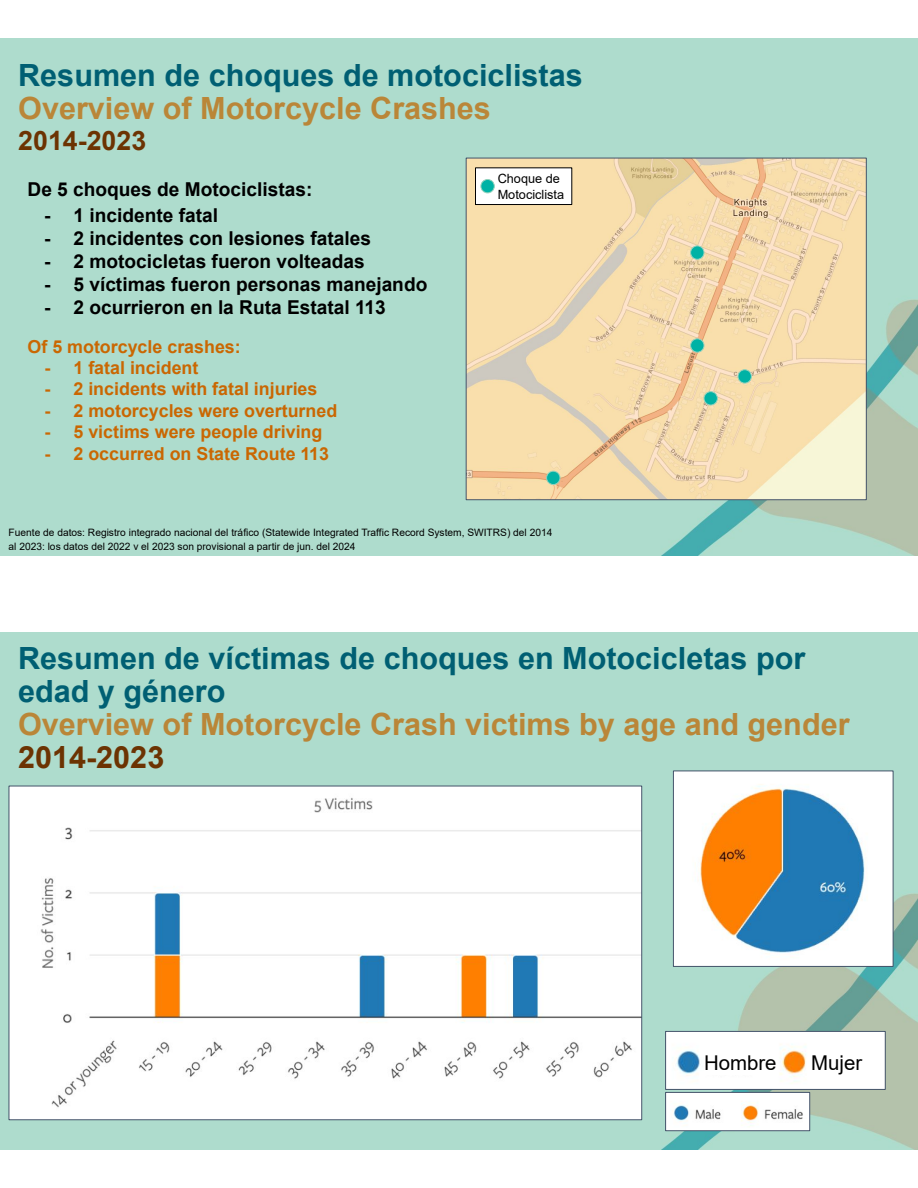
<style>
.page{position:relative;width:918px;height:1188px;background:#fff}
.page>*{position:absolute;margin:0;border:0;box-sizing:border-box;transform-origin:0 0}
.t1{font:700 30.6px/33px "Mbfghd Arial";color:#005f73}
.t2{font:700 30.6px "Mbfghd Arial";color:#ba8638}
.t3{font:700 30.6px "Mbfghd Arial";color:#6c3302}
.t4{font:700 26.7px "Mbfghd Arial";color:#6c3302}
.t5{font:20.4px "Pngtfn Arial";color:#000}
.t6{font:700 19.05px "Mbfghd Arial";color:#000}
.t7{font:700 17.85px "Mbfghd Arial";color:#ca6702}
.t8{font:12.75px "Pngtfn Arial";color:#000}
.t9{font:10.2px/14.1px "Pngtfn Arial";color:#000}
</style>
<div class="page">
<div style="left:0;top:39px;width:918px;height:516px;background:#aedccd"></div>
<img style="left:468px;top:160px;width:397px;height:338px">
<div style="left:466px;top:158px;width:401px;height:342px;border:1px solid #44546a"></div>
<svg style="left:546px;top:470px;width:15px;height:15px"></svg>
<svg style="left:690px;top:245px;width:15px;height:14px"></svg>
<svg style="left:690px;top:338px;width:15px;height:14px"></svg>
<svg style="left:737px;top:369px;width:15px;height:14px"></svg>
<svg style="left:703px;top:391px;width:15px;height:14px"></svg>
<div style="left:476px;top:168px;width:96px;height:37px;background:#fff"></div>
<div style="left:475px;top:167px;width:97px;height:38px;border:1px solid #000"></div>
<svg style="left:480px;top:179px;width:15px;height:14px"></svg>
<img style="left:0;top:633px;width:918px;height:516px">
<img style="left:10px;top:788px;width:630px;height:330px">
<img style="left:667px;top:1033px;width:217px;height:55px">
<div style="left:665px;top:1031px;width:221px;height:59px;border:1px solid #44546a"></div>
<img style="left:675px;top:772px;width:217px;height:193px">
<div style="left:673px;top:770px;width:221px;height:197px;border:1px solid #44546a"></div>
<img style="left:667px;top:1094px;width:141px;height:35px">
<div style="left:665px;top:1092px;width:145px;height:39px;border:1px solid #44546a"></div>
<div style="left:704px;top:1051px;width:73px;height:24px;background:#fff"></div>
<div style="left:810px;top:1044px;width:70px;height:40px;background:#fff"></div>
<h1 class="t1" style="left:18px;top:59px;width:566px">Resumen de choques de motociclistas</h1>
<h1 class="t2" style="left:18px;top:86px;width:474px">Overview of Motorcycle Crashes</h1>
<h2 class="t4" style="left:18px;top:122px;width:130px">2014-2023</h2>
<p class="t8" style="left:498px;top:170px;width:64px">Choque de</p>
<h3 class="t6" style="left:28px;top:176px;width:286px">De 5 choques de Motociclistas:</h3>
<p class="t8" style="left:498px;top:185px;width:68px">Motociclista</p>
<h3 class="t6" style="left:44px;top:202px;width:175px">- 1 incidente fatal</h3>
<h3 class="t6" style="left:44px;top:225px;width:328px">- 2 incidentes con lesiones fatales</h3>
<h3 class="t6" style="left:44px;top:248px;width:322px">- 2 motocicletas fueron volteadas</h3>
<h3 class="t6" style="left:44px;top:271px;width:385px">- 5 víctimas fueron personas manejando</h3>
<h3 class="t6" style="left:44px;top:294px;width:343px">- 2 ocurrieron en la Ruta Estatal 113</h3>
<h3 class="t7" style="left:28px;top:334px;width:215px">Of 5 motorcycle crashes:</h3>
<h3 class="t7" style="left:45px;top:355px;width:155px">- 1 fatal incident</h3>
<h3 class="t7" style="left:45px;top:377px;width:274px">- 2 incidents with fatal injuries</h3>
<h3 class="t7" style="left:45px;top:398px;width:294px">- 2 motorcycles were overturned</h3>
<h3 class="t7" style="left:45px;top:419px;width:279px">- 5 victims were people driving</h3>
<h3 class="t7" style="left:45px;top:441px;width:286px">- 2 occurred on State Route 113</h3>
<p class="t9" style="left:9px;top:525px;width:545px">Fuente de datos: Registro integrado nacional del tráfico (Statewide Integrated Traffic Record System, SWITRS) del 2014 al 2023: los datos del 2022 v el 2023 son provisional a partir de jun. del 2024</p>
<h1 class="t1" style="left:18px;top:642px;width:789px">Resumen de víctimas de choques en Motocicletas por edad y género</h1>
<h1 class="t2" style="left:18px;top:703px;width:833px">Overview of Motorcycle Crash victims by age and gender</h1>
<h1 class="t3" style="left:18px;top:736px;width:148px">2014-2023</h1>
<h3 class="t5" style="left:704px;top:1049px;width:74px">Hombre</h3>
<h3 class="t5" style="left:811px;top:1049px;width:52px">Mujer</h3>
</div>
